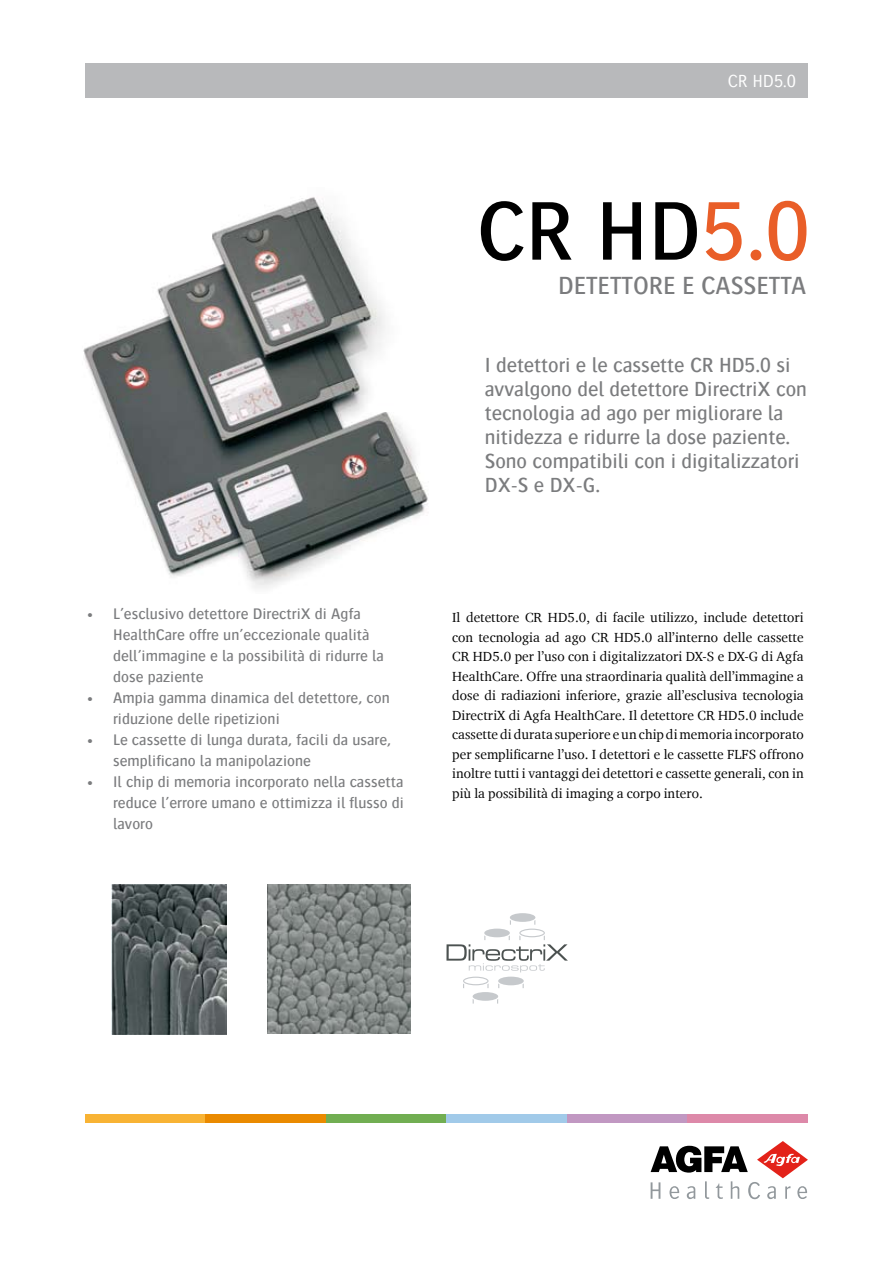
<style>
.page{position:relative;width:893px;height:1263px;background:#fff}
.page>*{position:absolute;margin:0;border:0;box-sizing:border-box;transform-origin:0 0}
.t1{font:500 86.4px "Bosis For Agfa";color:#000}
.t2{font:500 25.5px "Bosis For Agfa";color:#7b7c7e}
.t3{font:500 21px/24px "Bosis For Agfa";color:#7b7c7e}
.t4{font:300 18px "Bosis For Agfa";color:#fff}
.t5{font:500 15.75px/21px "Bosis For Agfa";letter-spacing:.005em;color:#7b7c7e}
.t6{font:13.5px/19.5px "Charter ITC For Agfa";letter-spacing:.005em;color:#000;text-align:justify}
.s1{color:#e95e28}
</style>
<div class="page">
<svg style="left:651px;top:1141px;width:157px;height:58px"></svg>
<div style="left:85px;top:1114px;width:121px;height:9px;background:#f8b334"></div>
<div style="left:206px;top:1114px;width:120px;height:9px;background:#ea8a00"></div>
<div style="left:326px;top:1114px;width:120px;height:9px;background:#71ae52"></div>
<div style="left:446px;top:1114px;width:121px;height:9px;background:#a1cae9"></div>
<div style="left:567px;top:1114px;width:120px;height:9px;background:#c198c2"></div>
<div style="left:687px;top:1114px;width:121px;height:9px;background:#dd89a9"></div>
<img style="left:83px;top:197px;width:345px;height:391px">
<div style="left:85px;top:64px;width:723px;height:34px;background:#b8b9bb"></div>
<div style="left:510px;top:913px;width:25px;height:9px;background:#c6c9cc;border-radius:50%"></div>
<div style="left:473px;top:992px;width:25px;height:9px;background:#c6c9cc;border-radius:50%"></div>
<svg style="left:446px;top:920px;width:122px;height:68px"></svg>
<img style="left:112px;top:884px;width:114px;height:151px">
<img style="left:268px;top:884px;width:143px;height:149px">
<p class="t5" style="left:113px;top:603px;width:272px;text-indent:-27px">• L’esclusivo detettore DirectriX di Agfa HealthCare offre un’eccezionale qualità dell’immagine e la possibilità di ridurre la dose paziente</p>
<p class="t5" style="left:113px;top:687px;width:278px;text-indent:-27px">• Ampia gamma dinamica del detettore, con riduzione delle ripetizioni</p>
<p class="t5" style="left:113px;top:729px;width:280px;text-indent:-27px">• Le cassette di lunga durata, facili da usare, semplificano la manipolazione</p>
<p class="t5" style="left:113px;top:771px;width:292px;text-align:justify;text-indent:-27px">• Il chip di memoria incorporato nella cassetta reduce l’errore umano e ottimizza il flusso di lavoro</p>
<h3 class="t4" style="left:728px;top:72px;width:70px">CR HD5.0</h3>
<h1 class="t1" style="left:476px;top:185px;width:335px">CR HD<span class="s1">5.0</span></h1>
<h2 class="t2" style="left:558px;top:272px;width:158px">Detettore e cass</h2>
<h2 class="t2" style="left:756px;top:272px;width:48px">etta</h2>
<h3 class="t3" style="left:485px;top:353px;width:324px">I detettori e le cassette CR HD5.0 si avvalgono del detettore DirectriX con tecnologia ad ago per migliorare la nitidezza e ridurre la dose paziente.<br>Sono compatibili con i digitalizzatori DX-S e DX-G.</h3>
<p class="t6" style="left:452px;top:608px;width:353px">Il detettore CR HD5.0, di facile utilizzo, include detettori con tecnologia ad ago CR HD5.0 all’interno delle cassette CR HD5.0 per l’uso con i digitalizzatori DX-S e DX-G di Agfa HealthCare. Offre una straordinaria qualità dell’immagine a dose di radiazioni inferiore, grazie all’esclusiva tecnologia DirectriX di Agfa HealthCare. Il detettore CR HD5.0 include cassette di durata superiore e un chip di memoria incorporato per semplificarne l’uso. I detettori e le cassette FLFS offrono inoltre tutti i vantaggi dei detettori e cassette generali, con in più la possibilità di imaging a corpo intero.</p>
</div>
